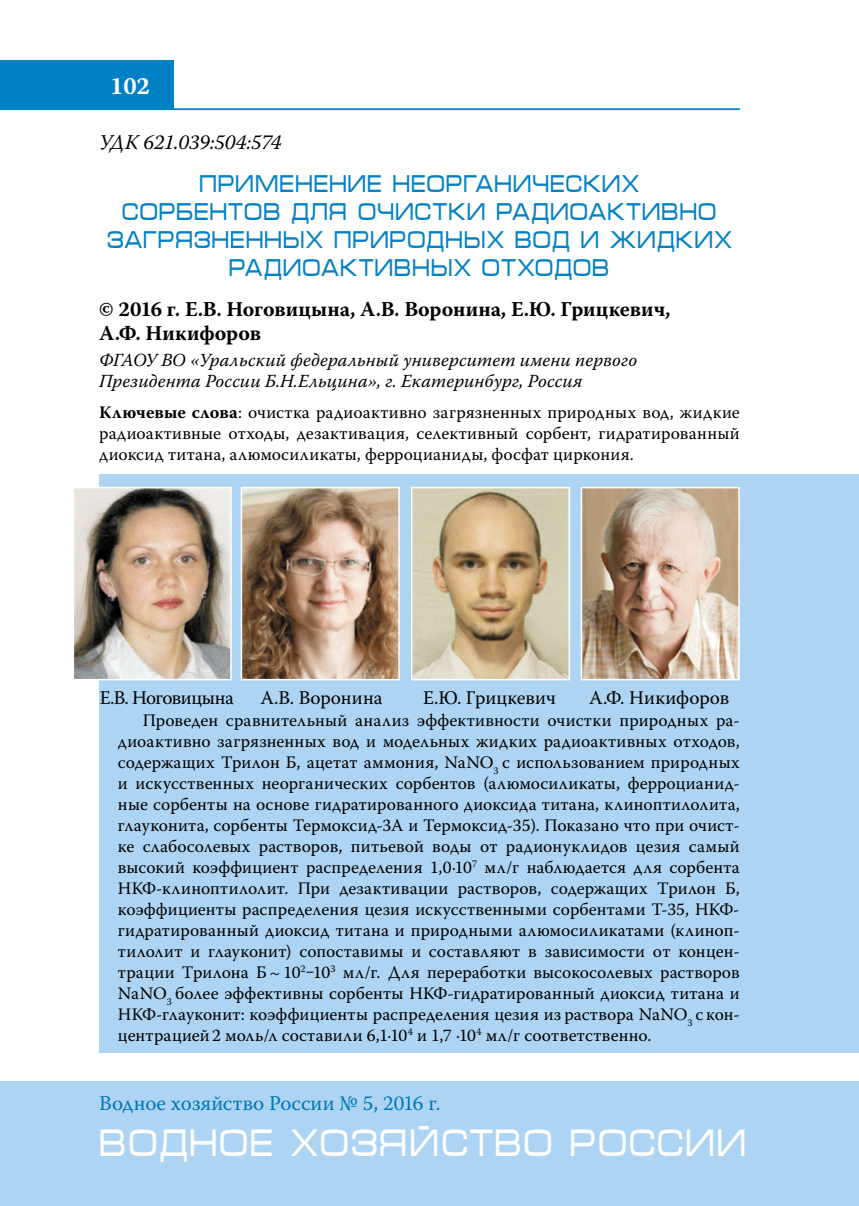
<style>
.page{position:relative;width:859px;height:1206px;background:#fff}
.page>*{position:absolute;margin:0;border:0;box-sizing:border-box;transform-origin:0 0}
.t1{font:38.5px "Micra";color:#fff;scale:.81 1}
.t2{font:24.5px/28px "Micra";letter-spacing:-.01em;color:#0080c5;text-align:center;scale:.8 1}
.t3{font:700 24.5px "Warnock Pro";color:#fff}
.t4{font:700 21px/24.5px "Warnock Pro";letter-spacing:-.005em;color:#000}
.t5{font:21px "Warnock Pro";color:#0077b6}
.t6{font:italic 21px "Warnock Pro";letter-spacing:-.025em;color:#000}
.t7{font:19.25px "Warnock Pro";letter-spacing:-.01em;color:#000}
.t8{font:19.25px "Warnock Pro";letter-spacing:-.035em;color:#000}
.t9{font:italic 18.38px/21px "Warnock Pro";letter-spacing:.005em;color:#000}
.t10{font:17.5px/21px "Warnock Pro";letter-spacing:.01em;color:#000;text-align:justify}
.s1{font-weight:700}
</style>
<div class="page">
<hr style="left:0;top:108px;width:739px;height:2px;background:#0080c5">
<div style="left:0;top:60px;width:174px;height:50px;background:#0080c5"></div>
<div style="left:0;top:1081px;width:858px;height:124px;background:#add4f3"></div>
<div style="left:99px;top:474px;width:759px;height:578px;background:#add4f3"></div>
<img style="left:76px;top:490px;width:153px;height:187px">
<div style="left:73px;top:487px;width:159px;height:193px;border:2px solid #fff"></div>
<img style="left:243px;top:490px;width:153px;height:187px">
<div style="left:240px;top:487px;width:159px;height:193px;border:2px solid #fff"></div>
<img style="left:414px;top:490px;width:153px;height:187px">
<div style="left:411px;top:487px;width:159px;height:193px;border:2px solid #fff"></div>
<img style="left:583px;top:490px;width:153px;height:187px">
<div style="left:580px;top:487px;width:159px;height:193px;border:2px solid #fff"></div>
<h2 class="t3" style="left:110px;top:71px;width:41px">102</h2>
<p class="t6" style="left:99px;top:130px;width:183px">УДК 621.039:504:574</p>
<h2 class="t2" style="left:107px;top:170px;width:783px">ПРИМЕНЕНИЕ НЕОРГАНИЧЕСКИХ<br>СОРБЕНТОВ ДЛЯ ОЧИСТКИ РАДИОАКТИВНО<br>ЗАГРЯЗНЕННЫХ ПРИРОДНЫХ ВОД И ЖИДКИХ<br>РАДИОАКТИВНЫХ ОТХОДОВ</h2>
<p class="t4" style="left:99px;top:296px;width:572px">© 2016 г. Е.В. Ноговицына, А.В. Воронина, Е.Ю. Грицкевич,<br>А.Ф. Никифоров</p>
<p class="t9" style="left:99px;top:349px;width:539px">ФГАОУ ВО «Уральский федеральный университет имени первого<br>Президента России Б.Н.Ельцина», г. Екатеринбург, Россия</p>
<p class="t10" style="left:99px;top:401px;width:641px"><span class="s1">Ключевые слова</span>: очистка радиоактивно загрязненных природных вод, жидкие радиоактивные отходы, дезактивация, селективный сорбент, гидратированный диоксид титана, алюмосиликаты, ферроцианиды, фосфат циркония.</p>
<p class="t8" style="left:100px;top:686px;width:135px">Е.В. Ноговицына</p>
<p class="t7" style="left:260px;top:686px;width:124px">А.В. Воронина</p>
<p class="t7" style="left:423px;top:686px;width:134px">Е.Ю. Грицкевич</p>
<p class="t7" style="left:589px;top:686px;width:142px">А.Ф. Никифоров</p>
<p class="t10" style="left:118px;top:709px;width:623px;text-indent:25px">Проведен сравнительный анализ эффективности очистки природных ра&shy;диоактивно загрязненных вод и модельных жидких радиоактивных отходов, содержащих Трилон Б, ацетат аммония, NaNO<sub>3</sub> с использованием природных и искусственных неорганических сорбентов (алюмосиликаты, ферроцианид&shy;ные сорбенты на основе гидратированного диоксида титана, клиноптилолита, глауконита, сорбенты Термоксид-3А и Термоксид-35). Показано что при очист&shy;ке слабосолевых растворов, питьевой воды от радионуклидов цезия самый высокий коэффициент распределения 1,0·10<sup>7</sup> мл/г наблюдается для сорбента НКФ-клиноптилолит. При дезактивации растворов, содержащих Трилон Б, коэффициенты распределения цезия искусственными сорбентами Т-35, НКФ&shy;гидратированный диоксид титана и природными алюмосиликатами (клиноп&shy;тилолит и глауконит) сопоставимы и составляют в зависимости от концен&shy;трации Трилона Б ~ 10<sup>2</sup>‒10<sup>3</sup> мл/г. Для переработки высокосолевых растворов NaNO<sub>3</sub> более эффективны сорбенты НКФ-гидратированный диоксид титана и НКФ-глауконит: коэффициенты распределения цезия из раствора NaNO<sub>3</sub> с кон&shy;центрацией2 моль/л составили 6,1·10<sup>4</sup> и 1,7 ·10<sup>4</sup> мл/г соответственно.</p>
<p class="t5" style="left:99px;top:1090px;width:342px">Водное хозяйство России № 5, 2016 г.</p>
<h1 class="t1" style="left:99px;top:1122px;width:801px">ВОДНОЕ ХОЗЯЙСТВО РОССИИ</h1>
</div>
